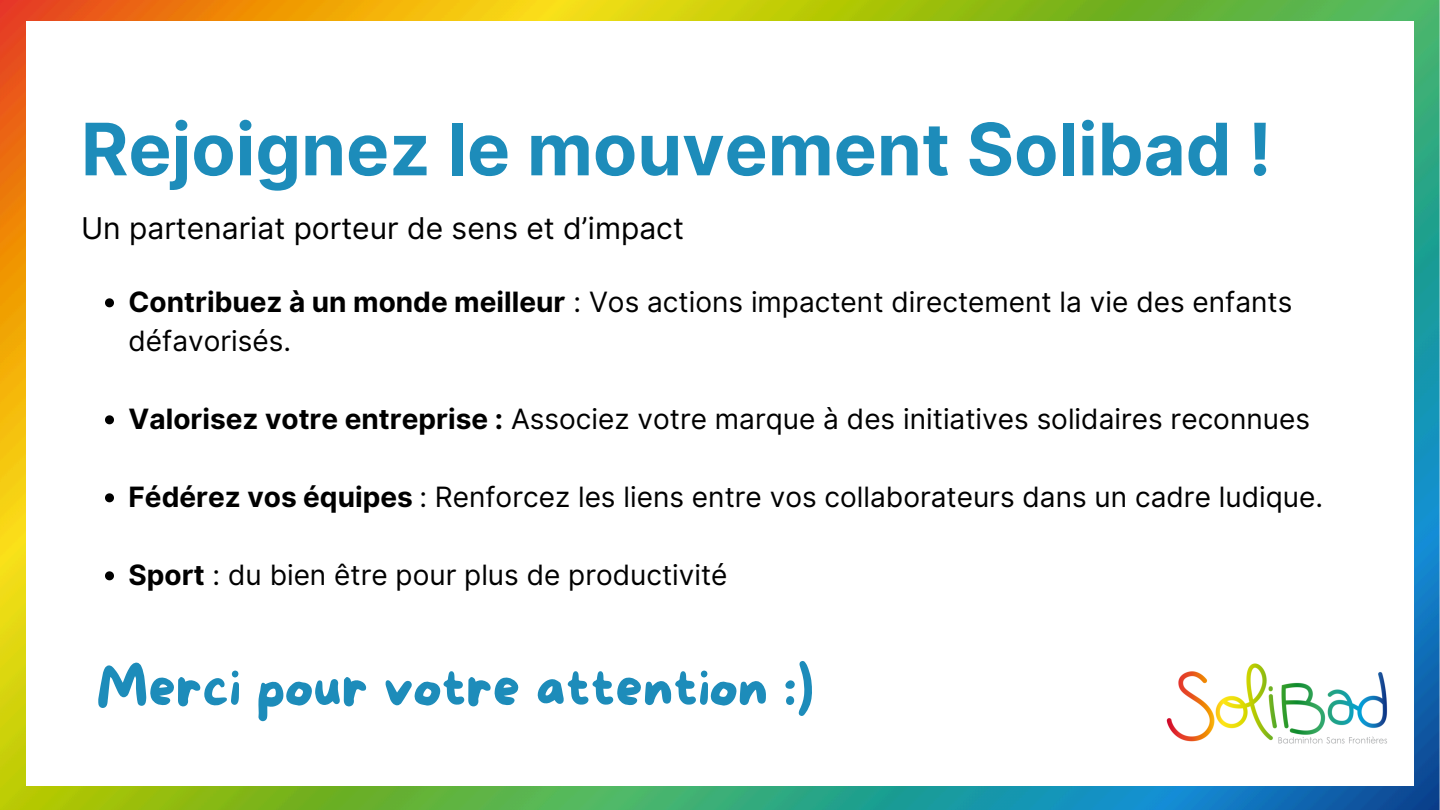
<style>
.page{position:relative;width:1440px;height:810px;background:#fff}
.page>*{position:absolute;margin:0;border:0;box-sizing:border-box;transform-origin:0 0}
.t1{font:700 72.3px "Inter";color:#1d8cba}
.t2{font:53.8px "More Sugar";color:#1d8cba}
.t3{font:30px "Inter";color:#000}
.t4{font:28px/39px "Inter";color:#000}
.s1{font-weight:700}
</style>
<div class="page">
<img style="left:0;top:0;width:1440px;height:810px">
<div style="left:27px;top:22px;width:1387px;height:764px;background:#fff"></div>
<img style="left:1166px;top:663px;width:222px;height:81px">
<svg style="left:105px;top:298px;width:9px;height:9px"></svg>
<svg style="left:105px;top:415px;width:9px;height:9px"></svg>
<svg style="left:105px;top:493px;width:9px;height:9px"></svg>
<svg style="left:105px;top:571px;width:9px;height:9px"></svg>
<p class="t1" style="left:81px;top:106px;width:1192px">Rejoignez le mouvement Solibad !</p>
<p class="t3" style="left:81px;top:210px;width:604px">Un partenariat porteur de sens et d’impact</p>
<h1 class="t4" style="left:129px;top:282px;width:1165px"><span class="s1">Contribuez à un monde meilleur</span> : Vos actions impactent directement la vie des enfants défavorisés.</h1>
<p class="t4" style="left:129px;top:399px;width:1183px"><span class="s1">Valorisez votre entreprise :</span> Associez votre marque à des initiatives solidaires reconnues</p>
<p class="t4" style="left:129px;top:477px;width:1196px"><span class="s1">Fédérez vos équipes</span> : Renforcez les liens entre vos collaborateurs dans un cadre ludique.</p>
<p class="t4" style="left:129px;top:555px;width:601px"><span class="s1">Sport</span> : du bien être pour plus de productivité</p>
<p class="t2" style="left:96px;top:659px;width:719px">Merci pour votre attention :)</p>
</div>
